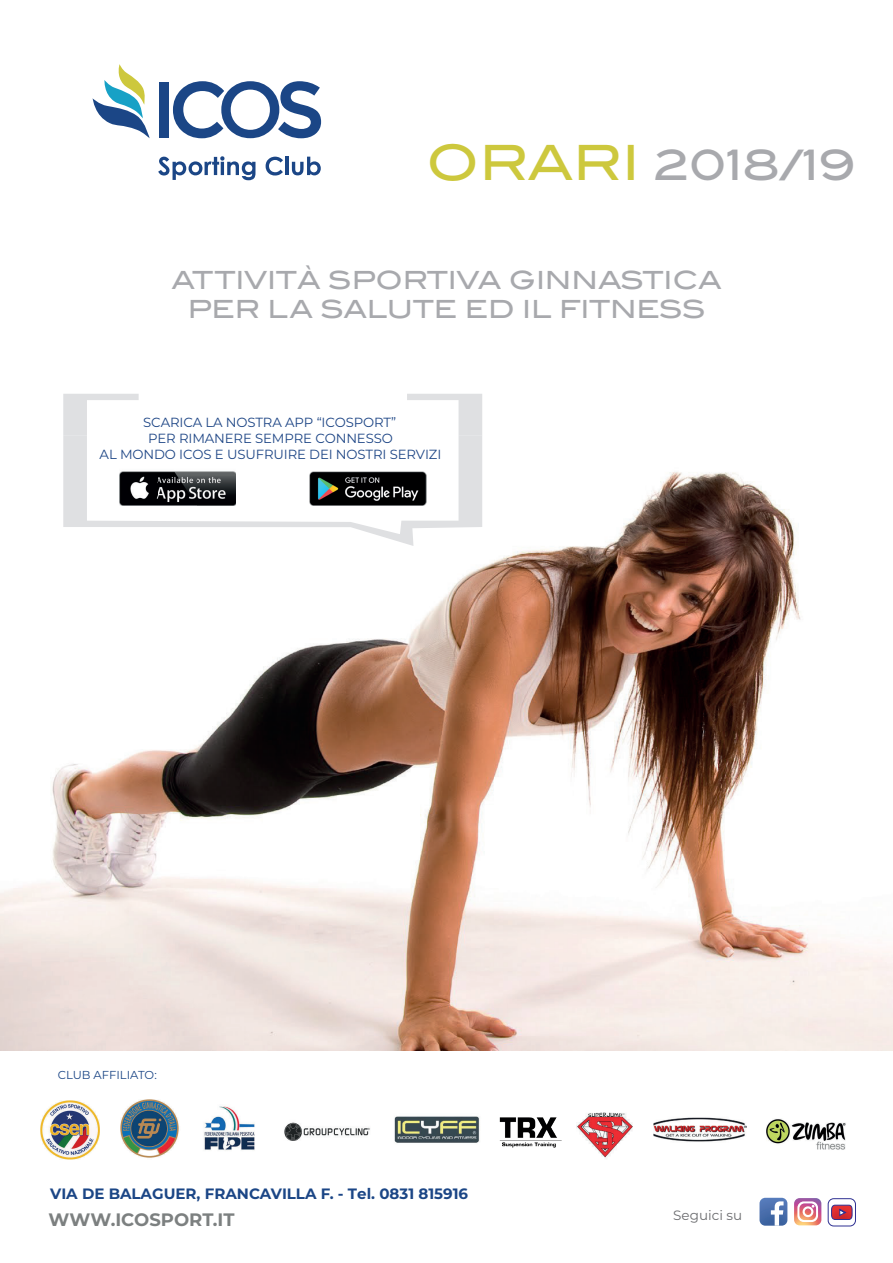
<style>
.page{position:relative;width:893px;height:1263px;background:#fff}
.page>*{position:absolute;margin:0;border:0;box-sizing:border-box;transform-origin:0 0}
.t1{font:500 42px "Blair ITC";letter-spacing:-.01em;color:#a8a9ad}
.t2{font:500 24.9px/30px "Blair ITC";letter-spacing:-.01em;color:#a8a9ad;text-align:center}
.t3{font:700 18px "Montserrat";color:#7c8080}
.t4{font:700 15px "Montserrat";color:#1b4686}
.t5{font:13.5px "Montserrat";color:#6c6d70}
.t6{font:13.2px/15.9px "Montserrat";letter-spacing:-.01em;color:#1d4585;text-align:center}
.t7{font:11.55px "Montserrat";color:#1b4686}
.s1{font-size:48.45px;color:#cdc83d}
</style>
<div class="page">
<img style="left:0;top:472px;width:893px;height:578px">
<div style="left:159px;top:83px;width:10px;height:55px;background:#1b4686"></div>
<svg style="left:173px;top:81px;width:148px;height:57px"></svg>
<svg style="left:93px;top:64px;width:57px;height:74px"></svg>
<svg style="left:158px;top:156px;width:97px;height:24px"></svg>
<svg style="left:266px;top:157px;width:17px;height:19px"></svg>
<hr style="left:285px;top:157px;width:4px;height:18px;background:#1b4686">
<svg style="left:292px;top:157px;width:29px;height:18px"></svg>
<svg style="left:759px;top:1198px;width:28px;height:28px"></svg>
<svg style="left:794px;top:1198px;width:27px;height:27px"></svg>
<div style="left:828px;top:1198px;width:28px;height:28px;border:1px solid #2e3092;border-radius:6px"></div>
<svg style="left:831px;top:1204px;width:22px;height:16px"></svg>
<svg style="left:63px;top:394px;width:419px;height:42px"></svg>
<img style="left:63px;top:436px;width:419px;height:110px">
<img style="left:576px;top:1112px;width:78px;height:46px">
<img style="left:40px;top:1100px;width:60px;height:59px">
<img style="left:120px;top:1099px;width:59px;height:59px">
<img style="left:204px;top:1106px;width:51px;height:45px">
<img style="left:284px;top:1122px;width:86px;height:19px">
<img style="left:394px;top:1116px;width:86px;height:27px">
<img style="left:499px;top:1117px;width:63px;height:31px">
<img style="left:654px;top:1117px;width:92px;height:25px">
<img style="left:766px;top:1119px;width:80px;height:31px">
<h1 class="t1" style="left:426px;top:139px;width:432px"><span class="s1">ORARI</span> 2018/19</h1>
<h2 class="t2" style="left:172px;top:264px;width:552px">ATTIVITÀ SPORTIVA GINNASTICA<br>PER LA SALUTE ED IL FITNESS</h2>
<p class="t6" style="left:100px;top:414px;width:343px">SCARICA LA NOSTRA APP “ICOSPORT”<br>PER RIMANERE SEMPRE CONNESSO<br>AL MONDO ICOS E USUFRUIRE DEI NOSTRI SERVIZI</p>
<p class="t7" style="left:58px;top:1067px;width:101px">CLUB AFFILIATO:</p>
<p class="t4" style="left:50px;top:1183px;width:419px">VIA DE BALAGUER, FRANCAVILLA F. - Tel. 0831 815916</p>
<h3 class="t3" style="left:49px;top:1206px;width:188px">WWW.ICOSPORT.IT</h3>
<p class="t5" style="left:673px;top:1205px;width:70px">Seguici su</p>
</div>
